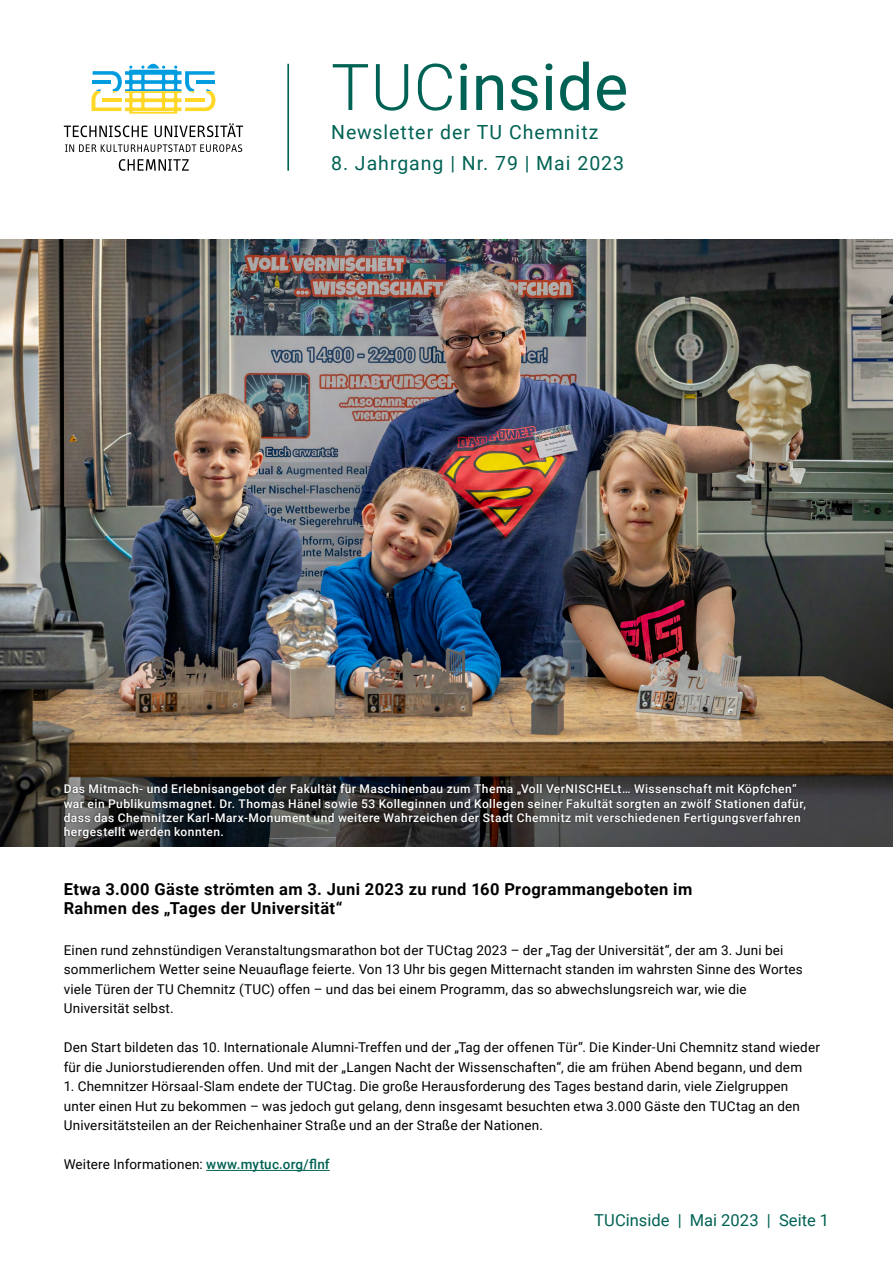
<style>
.page{position:relative;width:893px;height:1263px;background:#fff}
.page>*{position:absolute;margin:0;border:0;box-sizing:border-box;transform-origin:0 0}
.t1{font:64.5px "Roboto";letter-spacing:.005em;color:#006254}
.t2{font:19.5px "Roboto";letter-spacing:.05em;color:#006254}
.t3{font:700 16.5px "Roboto";letter-spacing:.025em;color:#000}
.t4{font:16.5px "Roboto";color:#006254}
.Fließtext_deutsch{font:13.5px/19.5px "Roboto";letter-spacing:.01em;color:#000}
.Fließtext{font:500 12px/14.4px "Roboto";letter-spacing:.04em;color:#fff}
.s1{font-weight:300}
.s2{font-weight:500;color:#006254}
</style>
<div class="page">
<hr style="left:287px;top:64px;width:2px;height:107px;background:#006254">
<svg style="left:155px;top:123px;width:88px;height:14px"></svg>
<svg style="left:64px;top:125px;width:84px;height:12px"></svg>
<svg style="left:119px;top:159px;width:70px;height:12px"></svg>
<svg style="left:65px;top:144px;width:177px;height:8px"></svg>
<svg style="left:91px;top:64px;width:124px;height:50px"></svg>
<img style="left:0;top:239px;width:893px;height:607px">
<hr style="left:206px;top:1170px;width:124px;height:1px;background:#006254">
<div style="left:62px;top:782px;width:745px;height:58px;background:#000;opacity:.61"></div>
<h1 class="t1" style="left:331px;top:42px;width:299px"><span class="s1">TUC</span>inside</h1>
<h2 class="t2" style="left:331px;top:118px;width:269px">Newsletter der TU Chemnitz</h2>
<p class="t2" style="left:331px;top:150px;width:295px">8. Jahrgang | Nr. 79 | Mai 2023</p>
<p class="Fließtext" style="left:64px;top:781px;width:744px">Das Mitmach- und Erlebnisangebot der Fakultät für Maschinenbau zum Thema „Voll VerNISCHELt… Wissenschaft mit Köpfchen“ war ein Publikumsmagnet. Dr. Thomas Hänel sowie 53 Kolleginnen und Kollegen seiner Fakultät sorgten an zwölf Stationen dafür, dass das Chemnitzer Karl-Marx-Monument und weitere Wahrzeichen der Stadt Chemnitz mit verschiedenen Fertigungsverfahren hergestellt werden konnten.</p>
<h1 class="t3" style="left:64px;top:877px;width:630px">Etwa 3.000 Gäste strömten am 3. Juni 2023 zu rund 160 Programmangeboten im</h1>
<h1 class="t3" style="left:64px;top:897px;width:280px">Rahmen des „Tages der Universität“</h1>
<p class="Fließtext_deutsch" style="left:64px;top:940px;width:740px">Einen rund zehnstündigen Veranstaltungsmarathon bot der TUCtag 2023 – der „Tag der Universität“, der am 3. Juni bei sommerlichem Wetter seine Neuauflage feierte. Von 13 Uhr bis gegen Mitternacht standen im wahrsten Sinne des Wortes viele Türen der TU Chemnitz (TUC) offen – und das bei einem Programm, das so abwechslungsreich war, wie die Universität selbst.</p>
<p class="Fließtext_deutsch" style="left:64px;top:1037px;width:758px">Den Start bildeten das 10. Internationale Alumni-Treffen und der „Tag der offenen Tür“. Die Kinder-Uni Chemnitz stand wieder für die Juniorstudierenden offen. Und mit der „Langen Nacht der Wissenschaften“, die am frühen Abend begann, und dem</p>
<p class="Fließtext_deutsch" style="left:64px;top:1076px;width:738px">1. Chemnitzer Hörsaal-Slam endete der TUCtag. Die große Herausforderung des Tages bestand darin, viele Zielgruppen unter einen Hut zu bekommen – was jedoch gut gelang, denn insgesamt besuchten etwa 3.000 Gäste den TUCtag an den<br>Universitätsteilen an der Reichenhainer Straße und an der Straße der Nationen.</p>
<p class="Fließtext_deutsch" style="left:64px;top:1154px;width:267px">Weitere Informationen: <span class="s2">www.mytuc.org/flnf</span></p>
<p class="t4" style="left:594px;top:1209px;width:237px">TUCinside | Mai 2023 | Seite 1</p>
</div>
